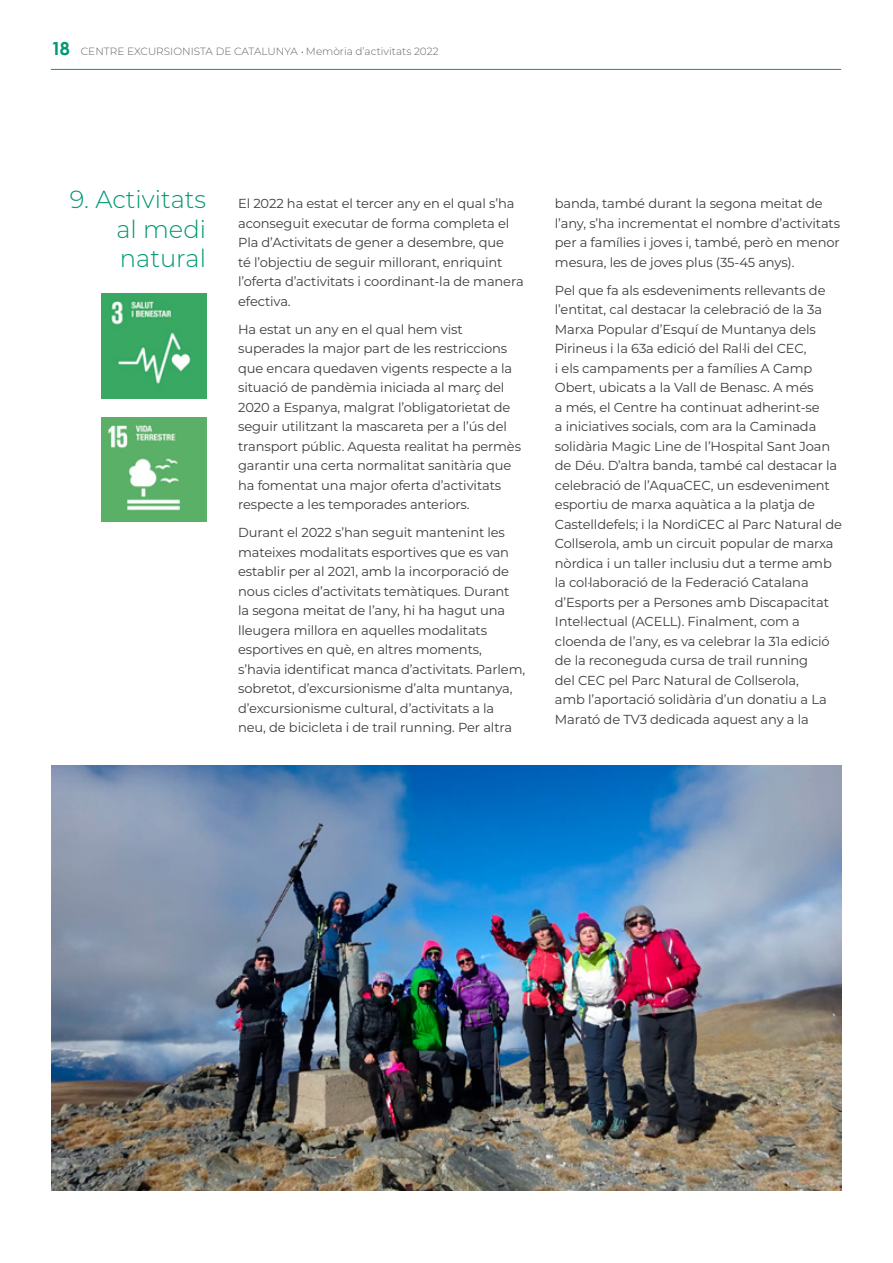
<style>
.page{position:relative;width:893px;height:1263px;background:#fff}
.page>*{position:absolute;margin:0;border:0;box-sizing:border-box;transform-origin:0 0}
.Títol_capitols{font:300 24.75px/29.7px "Montserrat";color:#009872;text-align:right}
.Text_cos_normal{font:13.05px/19.5px "Montserrat";letter-spacing:-.01em;color:#3c3c3b}
.t1{font:300 10.5px "Montserrat";color:#646363}
.s1{font-family:"Century Gothic";font-weight:700;font-size:18px;color:#009872}
</style>
<div class="page">
<hr style="left:51px;top:69px;width:790px;height:1px;background:#009872">
<img style="left:51px;top:765px;width:791px;height:426px">
<img style="left:101px;top:293px;width:105px;height:105px">
<img style="left:101px;top:417px;width:105px;height:105px">
<p class="t1" style="left:51px;top:44px;width:389px"><span class="s1">18</span> CENTRE EXCURSIONISTA DE CATALUNYA Memòria d’activitats 2022</p>
<p class="Títol_capitols" style="left:70px;top:183px;width:138px">9. Activitats al medi</p>
<p class="Títol_capitols" style="left:120px;top:243px;width:88px">natural</p>
<p class="Text_cos_normal" style="left:238px;top:193px;width:287px">El 2022 ha estat el tercer any en el qual s’ha aconseguit executar de forma completa el Pla d’Activitats de gener a desembre, que<br>té l’objectiu de seguir millorant, enriquint l’oferta d’activitats i coordinant-la de manera efectiva.</p>
<p class="Text_cos_normal" style="left:238px;top:319px;width:284px">Ha estat un any en el qual hem vist superades la major part de les restriccions que encara quedaven vigents respecte a la situació de pandèmia iniciada al març del 2020 a Espanya, malgrat l’obligatorietat de seguir utilitzant la mascareta per a l’ús del transport públic. Aquesta realitat ha permès garantir una certa normalitat sanitària que ha fomentat una major oferta d’activitats respecte a les temporades anteriors.</p>
<p class="Text_cos_normal" style="left:238px;top:522px;width:288px">Durant el 2022 s’han seguit mantenint les mateixes modalitats esportives que es van establir per al 2021, amb la incorporació de nous cicles d’activitats temàtiques. Durant<br>la segona meitat de l’any, hi ha hagut una lleugera millora en aquelles modalitats esportives en què, en altres moments, s’havia identificat manca d’activitats. Parlem, sobretot, d’excursionisme d’alta muntanya, d’excursionisme cultural, d’activitats a la neu, de bicicleta i de trail running. Per altra</p>
<p class="Text_cos_normal" style="left:555px;top:193px;width:287px">banda, també durant la segona meitat de l’any, s’ha incrementat el nombre d’activitats per a famílies i joves i, també, però en menor mesura, les de joves plus (35-45 anys).</p>
<p class="Text_cos_normal" style="left:555px;top:280px;width:289px">Pel que fa als esdeveniments rellevants de l’entitat, cal destacar la celebració de la 3a Marxa Popular d’Esquí de Muntanya dels Pirineus i la 63a edició del Ral·li del CEC,<br>i els campaments per a famílies A Camp Obert, ubicats a la Vall de Benasc. A més<br>a més, el Centre ha continuat adherint-se<br>a iniciatives socials, com ara la Caminada solidària Magic Line de l’Hospital Sant Joan de Déu. D’altra banda, també cal destacar la celebració de l’AquaCEC, un esdeveniment esportiu de marxa aquàtica a la platja de Castelldefels; i la NordiCEC al Parc Natural de Collserola, amb un circuit popular de marxa nòrdica i un taller inclusiu dut a terme amb la col·laboració de la Federació Catalana d’Esports per a Persones amb Discapacitat Intel·lectual (ACELL). Finalment, com a cloenda de l’any, es va celebrar la 31a edició de la reconeguda cursa de trail running<br>del CEC pel Parc Natural de Collserola,<br>amb l’aportació solidària d’un donatiu a La Marató de TV3 dedicada aquest any a la</p>
</div>
